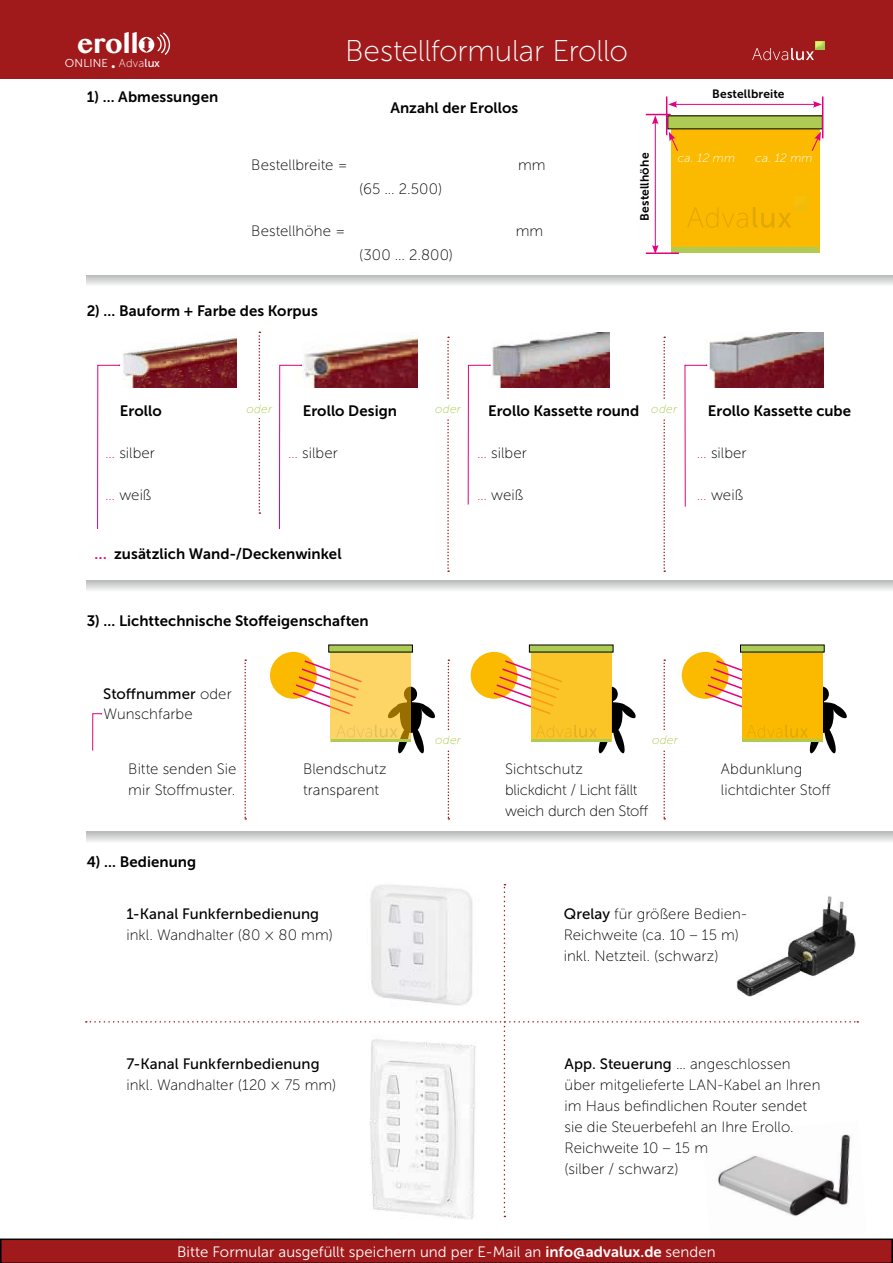
<style>
.page{position:relative;width:893px;height:1263px;background:#fff}
.page>*{position:absolute;margin:0;border:0;box-sizing:border-box;transform-origin:0 0}
.t1{font:30px "Museo Sans 100";letter-spacing:-.005em;color:#fff}
.t2{font:700 27px "Lao MN";color:#fff}
.t3{font:15px/21px "Museo Sans 100";letter-spacing:.005em;color:#000}
.t4{font:15px "Museo Sans 700";letter-spacing:.005em;color:#000}
.t5{font:15px "Museo Sans 300";letter-spacing:.005em;color:#fff}
.t6{font:15px "Museo Sans 500";letter-spacing:.005em;color:#000}
.t7{font:15px/21px "Museo Sans 100";letter-spacing:-.015em;color:#000}
.t8{font:12px "Museo Sans 700";letter-spacing:.015em;color:#000}
.t9{font:italic 12px "Museo Sans 100";letter-spacing:.02em;color:#aecc53}
.t10{font:italic 12px "Museo Sans 100";letter-spacing:.015em;color:#fff}
.t11{font:11.55px "Museo Sans 300";letter-spacing:.015em;color:#fff}
.s1{font-family:"Museo Sans 100"}
.s2{font-family:"Museo Sans 500"}
.s3{color:#e6007d}
.s4{font-family:"Museo Sans 700"}
</style>
<div class="page">
<svg style="left:87px;top:275px;width:806px;height:10px;background:#d5d6d6"></svg>
<svg style="left:87px;top:580px;width:806px;height:10px;background:#d3d4d4"></svg>
<div style="left:0;top:0;width:893px;height:79px;background:#a01a1c"></div>
<img style="left:109px;top:338px;width:127px;height:49px">
<img style="left:290px;top:335px;width:128px;height:52px">
<img style="left:482px;top:332px;width:127px;height:55px">
<img style="left:696px;top:332px;width:127px;height:55px">
<div style="left:671px;top:129px;width:148px;height:123px;background:#fbba00"></div>
<div style="left:668px;top:116px;width:154px;height:13px;background:#aecc53"></div>
<div style="left:671px;top:247px;width:148px;height:5px;background:#aecc53"></div>
<svg style="left:687px;top:207px;width:104px;height:21px"></svg>
<hr style="left:822px;top:96px;width:1px;height:42px;background:#e6007d">
<hr style="left:666px;top:96px;width:1px;height:39px;background:#e6007d">
<hr style="left:646px;top:252px;width:33px;height:2px;background:#e6007d">
<hr style="left:655px;top:122px;width:1px;height:125px;background:#e6007d">
<svg style="left:652px;top:245px;width:7px;height:8px"></svg>
<svg style="left:646px;top:114px;width:25px;height:10px"></svg>
<svg style="left:812px;top:132px;width:9px;height:19px"></svg>
<svg style="left:669px;top:132px;width:9px;height:19px"></svg>
<hr style="left:675px;top:104px;width:140px;height:1px;background:#e6007d">
<svg style="left:668px;top:101px;width:9px;height:7px"></svg>
<svg style="left:813px;top:101px;width:9px;height:7px"></svg>
<div style="left:404px;top:687px;width:13px;height:14px;background:#000;border-radius:50%"></div>
<svg style="left:397px;top:702px;width:28px;height:8px"></svg>
<div style="left:400px;top:703px;width:22px;height:30px;background:#000;border-radius:11px"></div>
<svg style="left:419px;top:704px;width:16px;height:15px"></svg>
<div style="left:270px;top:652px;width:47px;height:47px;background:#fbba00;border-radius:50%"></div>
<svg style="left:291px;top:659px;width:39px;height:49px"></svg>
<svg style="left:330px;top:652px;width:81px;height:90px;background:#f2c85c"></svg>
<div style="left:329px;top:645px;width:83px;height:7px;background:#aecc53"></div>
<hr style="left:331px;top:739px;width:79px;height:3px;background:#aecc53">
<svg style="left:336px;top:725px;width:88px;height:29px"></svg>
<div style="left:471px;top:652px;width:46px;height:47px;background:#fbba00;border-radius:50%"></div>
<div style="left:531px;top:652px;width:80px;height:90px;background:#fbc427"></div>
<div style="left:529px;top:645px;width:84px;height:7px;background:#aecc53"></div>
<svg style="left:492px;top:659px;width:144px;height:95px"></svg>
<div style="left:816px;top:687px;width:13px;height:14px;background:#000;border-radius:50%"></div>
<svg style="left:808px;top:702px;width:29px;height:8px"></svg>
<div style="left:812px;top:703px;width:22px;height:30px;background:#000;border-radius:11px"></div>
<svg style="left:831px;top:704px;width:16px;height:15px"></svg>
<div style="left:682px;top:652px;width:47px;height:47px;background:#fbba00;border-radius:50%"></div>
<svg style="left:703px;top:659px;width:39px;height:49px"></svg>
<div style="left:742px;top:652px;width:81px;height:90px;background:#fbba00"></div>
<div style="left:740px;top:645px;width:84px;height:7px;background:#aecc53"></div>
<hr style="left:742px;top:739px;width:80px;height:3px;background:#aecc53">
<svg style="left:747px;top:725px;width:89px;height:29px"></svg>
<svg style="left:448px;top:659px;width:1px;height:161px"></svg>
<svg style="left:244px;top:659px;width:2px;height:161px"></svg>
<svg style="left:259px;top:332px;width:1px;height:182px"></svg>
<div style="left:239px;top:400px;width:40px;height:17px;background:#fff"></div>
<svg style="left:447px;top:337px;width:2px;height:235px"></svg>
<div style="left:428px;top:400px;width:40px;height:17px;background:#fff"></div>
<svg style="left:663px;top:337px;width:2px;height:235px"></svg>
<div style="left:644px;top:400px;width:40px;height:17px;background:#fff"></div>
<svg style="left:86px;top:884px;width:772px;height:333px"></svg>
<svg style="left:752px;top:41px;width:72px;height:19px"></svg>
<svg style="left:663px;top:659px;width:2px;height:161px"></svg>
<div style="left:139px;top:37px;width:15px;height:16px;background:#fff;border-radius:50%"></div>
<svg style="left:142px;top:32px;width:28px;height:23px"></svg>
<svg style="left:97px;top:365px;width:23px;height:164px"></svg>
<svg style="left:468px;top:365px;width:23px;height:140px"></svg>
<svg style="left:685px;top:365px;width:22px;height:142px"></svg>
<svg style="left:279px;top:365px;width:23px;height:164px"></svg>
<svg style="left:87px;top:832px;width:806px;height:10px;background:#d7d7d8"></svg>
<div style="left:428px;top:731px;width:40px;height:17px;background:#fff"></div>
<div style="left:645px;top:731px;width:40px;height:17px;background:#fff"></div>
<svg style="left:92px;top:713px;width:10px;height:38px"></svg>
<svg style="left:0;top:1238px;width:893px;height:25px;background:#951c1e"></svg>
<h2 class="t2" style="left:77px;top:25px;width:63px">eroll</h2>
<p class="t4" style="left:87px;top:89px;width:133px">1) ... Abmessungen</p>
<p class="t11" style="left:65px;top:57px;width:97px">ONLINE <span class="s1">• Adva</span><span class="s2">lux</span></p>
<h1 class="t1" style="left:345px;top:35px;width:285px">Bestellformular Erollo</h1>
<p class="t4" style="left:390px;top:99px;width:129px">Anzahl der Erollos</p>
<p class="t3" style="left:251px;top:154px;width:98px">Bestellbreite =</p>
<p class="t3" style="left:518px;top:154px;width:29px">mm</p>
<p class="t3" style="left:359px;top:178px;width:84px">(65 ... 2.500)</p>
<p class="t3" style="left:251px;top:220px;width:96px">Bestellhöhe =</p>
<p class="t3" style="left:516px;top:220px;width:29px">mm</p>
<p class="t3" style="left:359px;top:244px;width:95px">(300 ... 2.800)</p>
<p class="t8" style="left:638px;top:221px;width:70px;rotate:-90deg">Bestellhöhe</p>
<p class="t4" style="left:87px;top:303px;width:233px">2) ... Bauform + Farbe des Korpus</p>
<p class="t8" style="left:712px;top:87px;width:74px">Bestellbreite</p>
<p class="t10" style="left:678px;top:151px;width:59px">ca. 12 mm</p>
<p class="t10" style="left:755px;top:151px;width:59px">ca. 12 mm</p>
<p class="t4" style="left:120px;top:403px;width:43px">Erollo</p>
<p class="t3" style="left:105px;top:443px;width:51px"><span class="s3">…</span> silber</p>
<p class="t3" style="left:105px;top:485px;width:48px"><span class="s3">…</span> weiß</p>
<p class="t9" style="left:246px;top:403px;width:27px">oder</p>
<p class="t9" style="left:435px;top:403px;width:27px">oder</p>
<p class="t9" style="left:651px;top:403px;width:27px">oder</p>
<p class="t4" style="left:303px;top:403px;width:96px">Erollo Design</p>
<p class="t3" style="left:288px;top:443px;width:51px"><span class="s3">…</span> silber</p>
<p class="t4" style="left:488px;top:403px;width:153px">Erollo Kassette round</p>
<p class="t3" style="left:477px;top:443px;width:51px"><span class="s3">…</span> silber</p>
<p class="t3" style="left:477px;top:485px;width:48px"><span class="s3">…</span> weiß</p>
<p class="t4" style="left:708px;top:403px;width:145px">Erollo Kassette cube</p>
<p class="t3" style="left:697px;top:443px;width:51px"><span class="s3">…</span> silber</p>
<p class="t3" style="left:697px;top:485px;width:48px"><span class="s3">…</span> weiß</p>
<p class="t4" style="left:95px;top:545px;width:249px"><span class="s3">…</span> zusätzlich Wand-/Deckenwinkel</p>
<p class="t4" style="left:87px;top:612px;width:284px">3) ... Lichttechnische Stoffeigenschaften</p>
<p class="t6" style="left:103px;top:686px;width:130px">Stoffnummer <span class="s1">oder</span></p>
<p class="t3" style="left:104px;top:703px;width:91px">Wunschfarbe</p>
<p class="t9" style="left:435px;top:733px;width:27px">oder</p>
<p class="t9" style="left:652px;top:733px;width:27px">oder</p>
<p class="t3" style="left:128px;top:759px;width:110px">Bitte senden Sie mir Stoffmuster.</p>
<p class="t4" style="left:87px;top:854px;width:111px">4) ... Bedienung</p>
<p class="t3" style="left:303px;top:759px;width:85px">Blendschutz transparent</p>
<p class="t6" style="left:126px;top:905px;width:194px">1-Kanal Funkfernbedienung</p>
<p class="t3" style="left:126px;top:924px;width:208px">inkl. Wandhalter (80 × 80 mm)</p>
<p class="t6" style="left:126px;top:1056px;width:195px">7-Kanal Funkfernbedienung</p>
<p class="t3" style="left:126px;top:1075px;width:211px">inkl. Wandhalter (120 × 75 mm)</p>
<p class="t7" style="left:505px;top:759px;width:145px">Sichtschutz blickdicht / Licht fällt weich durch den Stoff</p>
<p class="t3" style="left:721px;top:759px;width:111px">Abdunklung lichtdichter Stoff</p>
<p class="t3" style="left:564px;top:903px;width:185px"><span class="s2">Qrelay</span> für größere Bedien-<br>Reichweite (ca. 10 – 15 m) inkl. Netzteil. (schwarz)</p>
<p class="t3" style="left:565px;top:1054px;width:257px"><span class="s2">App. Steuerung</span> … angeschlossen über mitgelieferte LAN-Kabel an Ihren im Haus befindlichen Router sendet sie die Steuerbefehl an Ihre Erollo.<br>Reichweite 10 – 15 m<br>(silber / schwarz)</p>
<p class="t5" style="left:177px;top:1244px;width:540px">Bitte Formular ausgefüllt speichern und per E-Mail an <span class="s4">info@advalux.de</span> senden</p>
</div>
